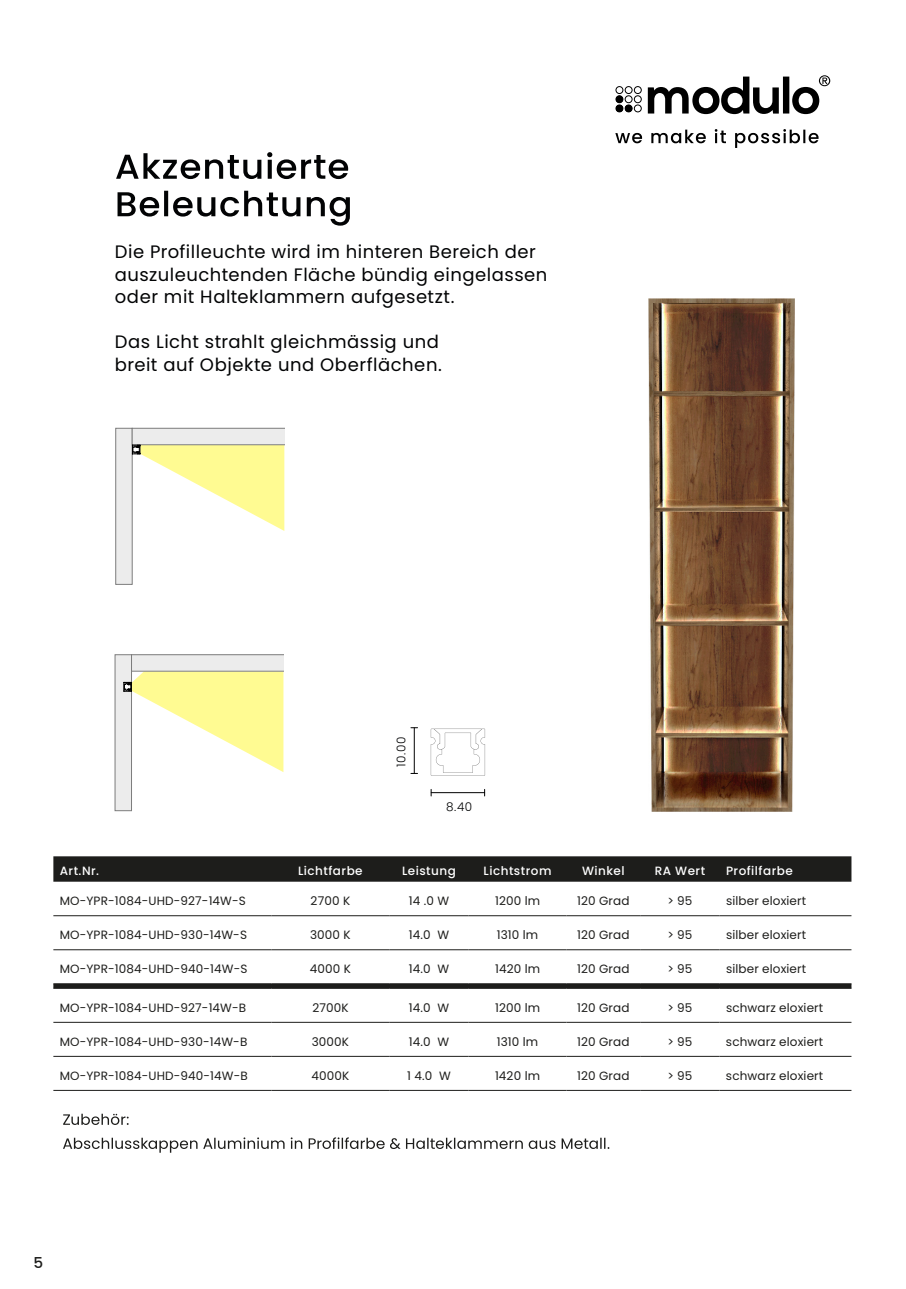
<style>
.page{position:relative;width:906px;height:1289px;background:#fff}
.page>*{position:absolute;margin:0;border:0;box-sizing:border-box;transform-origin:0 0}
.t1{font:18px/22.5px "Poppins";letter-spacing:.03em;color:#020304}
.t2{font:500 15px "Poppins";color:#1d1d1b}
.t3{font:12px "Poppins";letter-spacing:.01em;color:#1d1d1b}
.t4{font:500 12px "Poppins";letter-spacing:.04em;color:#fff}
.t5{font:300 12px "Poppins";color:#020304}
</style>
<div class="page">
<div style="left:615px;top:86px;width:8px;height:8px;border:1px solid #000;border-radius:50%"></div>
<div style="left:624px;top:86px;width:8px;height:8px;border:1px solid #000;border-radius:50%"></div>
<div style="left:634px;top:86px;width:8px;height:8px;border:1px solid #000;border-radius:50%"></div>
<div style="left:615px;top:95px;width:8px;height:8px;border:1px solid #000;border-radius:50%"></div>
<div style="left:616px;top:96px;width:7px;height:7px;background:#000;border-radius:50%"></div>
<div style="left:624px;top:95px;width:8px;height:8px;border:1px solid #000;border-radius:50%"></div>
<div style="left:634px;top:95px;width:8px;height:8px;border:1px solid #000;border-radius:50%"></div>
<div style="left:615px;top:104px;width:8px;height:8px;border:1px solid #000;border-radius:50%"></div>
<div style="left:616px;top:105px;width:7px;height:7px;background:#000;border-radius:50%"></div>
<div style="left:624px;top:104px;width:8px;height:8px;border:1px solid #000;border-radius:50%"></div>
<div style="left:625px;top:105px;width:7px;height:7px;background:#000;border-radius:50%"></div>
<div style="left:634px;top:104px;width:8px;height:8px;border:1px solid #000;border-radius:50%"></div>
<svg style="left:648px;top:75px;width:182px;height:39px"></svg>
<svg style="left:615px;top:129px;width:203px;height:19px"></svg>
<img style="left:430px;top:728px;width:56px;height:48px">
<hr style="left:414px;top:727px;width:1px;height:46px;background:#000">
<hr style="left:431px;top:792px;width:53px;height:1px;background:#000">
<svg style="left:117px;top:191px;width:233px;height:35px"></svg>
<svg style="left:116px;top:152px;width:232px;height:27px"></svg>
<svg style="left:115px;top:654px;width:168px;height:157px"></svg>
<div style="left:116px;top:428px;width:16px;height:156px;background:#ececec"></div>
<svg style="left:132px;top:428px;width:152px;height:103px"></svg>
<div style="left:53px;top:856px;width:798px;height:25px;background:#1d1d1b"></div>
<hr style="left:53px;top:984px;width:798px;height:3px;background:#1d1d1b">
<hr style="left:53px;top:915px;width:218px;height:1px;background:#1d1d1b">
<hr style="left:271px;top:915px;width:118px;height:1px;background:#1d1d1b">
<hr style="left:389px;top:915px;width:79px;height:1px;background:#1d1d1b">
<hr style="left:468px;top:915px;width:98px;height:1px;background:#1d1d1b">
<hr style="left:566px;top:915px;width:74px;height:1px;background:#1d1d1b">
<hr style="left:640px;top:915px;width:79px;height:1px;background:#1d1d1b">
<hr style="left:719px;top:915px;width:132px;height:1px;background:#1d1d1b">
<hr style="left:53px;top:949px;width:218px;height:1px;background:#1d1d1b">
<hr style="left:271px;top:949px;width:118px;height:1px;background:#1d1d1b">
<hr style="left:389px;top:949px;width:79px;height:1px;background:#1d1d1b">
<hr style="left:468px;top:949px;width:98px;height:1px;background:#1d1d1b">
<hr style="left:566px;top:949px;width:74px;height:1px;background:#1d1d1b">
<hr style="left:640px;top:949px;width:79px;height:1px;background:#1d1d1b">
<hr style="left:719px;top:949px;width:132px;height:1px;background:#1d1d1b">
<hr style="left:53px;top:983px;width:218px;height:1px;background:#1d1d1b">
<hr style="left:271px;top:983px;width:118px;height:1px;background:#1d1d1b">
<hr style="left:389px;top:983px;width:79px;height:1px;background:#1d1d1b">
<hr style="left:468px;top:983px;width:98px;height:1px;background:#1d1d1b">
<hr style="left:566px;top:983px;width:74px;height:1px;background:#1d1d1b">
<hr style="left:640px;top:983px;width:79px;height:1px;background:#1d1d1b">
<hr style="left:719px;top:983px;width:132px;height:1px;background:#1d1d1b">
<hr style="left:53px;top:987px;width:218px;height:1px;background:#1d1d1b">
<hr style="left:271px;top:987px;width:118px;height:1px;background:#1d1d1b">
<hr style="left:389px;top:987px;width:79px;height:1px;background:#1d1d1b">
<hr style="left:468px;top:987px;width:98px;height:1px;background:#1d1d1b">
<hr style="left:566px;top:987px;width:74px;height:1px;background:#1d1d1b">
<hr style="left:640px;top:987px;width:79px;height:1px;background:#1d1d1b">
<hr style="left:719px;top:987px;width:132px;height:1px;background:#1d1d1b">
<hr style="left:53px;top:1021px;width:218px;height:1px;background:#1d1d1b">
<hr style="left:271px;top:1021px;width:118px;height:1px;background:#1d1d1b">
<hr style="left:389px;top:1021px;width:79px;height:1px;background:#1d1d1b">
<hr style="left:468px;top:1021px;width:98px;height:1px;background:#1d1d1b">
<hr style="left:566px;top:1021px;width:74px;height:1px;background:#1d1d1b">
<hr style="left:640px;top:1021px;width:79px;height:1px;background:#1d1d1b">
<hr style="left:719px;top:1021px;width:132px;height:1px;background:#1d1d1b">
<hr style="left:53px;top:1055px;width:218px;height:1px;background:#1d1d1b">
<hr style="left:271px;top:1055px;width:118px;height:1px;background:#1d1d1b">
<hr style="left:389px;top:1055px;width:79px;height:1px;background:#1d1d1b">
<hr style="left:468px;top:1055px;width:98px;height:1px;background:#1d1d1b">
<hr style="left:566px;top:1055px;width:74px;height:1px;background:#1d1d1b">
<hr style="left:640px;top:1055px;width:79px;height:1px;background:#1d1d1b">
<hr style="left:719px;top:1055px;width:132px;height:1px;background:#1d1d1b">
<hr style="left:53px;top:1089px;width:218px;height:1px;background:#1d1d1b">
<hr style="left:271px;top:1089px;width:118px;height:1px;background:#1d1d1b">
<hr style="left:389px;top:1089px;width:79px;height:1px;background:#1d1d1b">
<hr style="left:468px;top:1089px;width:98px;height:1px;background:#1d1d1b">
<hr style="left:566px;top:1089px;width:74px;height:1px;background:#1d1d1b">
<hr style="left:640px;top:1089px;width:79px;height:1px;background:#1d1d1b">
<hr style="left:719px;top:1089px;width:132px;height:1px;background:#1d1d1b">
<img style="left:648px;top:298px;width:147px;height:513px">
<svg style="left:63px;top:1137px;width:546px;height:15px"></svg>
<svg style="left:63px;top:1113px;width:66px;height:11px"></svg>
<h1 class="t1" style="left:115px;top:241px;width:434px">Die Profilleuchte wird im hinteren Bereich der auszuleuchtenden Fläche bündig eingelassen oder mit Halteklammern aufgesetzt.</h1>
<h1 class="t1" style="left:115px;top:331px;width:329px">Das Licht strahlt gleichmässig und breit auf Objekte und Oberflächen.</h1>
<p class="t5" style="left:394px;top:766px;width:32px;rotate:-90deg">10.00</p>
<p class="t5" style="left:446px;top:799px;width:28px">8.40</p>
<p class="t4" style="left:60px;top:864px;width:41px">Art.Nr.</p>
<p class="t4" style="left:298px;top:864px;width:66px">Lichtfarbe</p>
<p class="t4" style="left:402px;top:864px;width:55px">Leistung</p>
<p class="t4" style="left:483px;top:864px;width:69px">Lichtstrom</p>
<p class="t4" style="left:582px;top:864px;width:44px">Winkel</p>
<p class="t4" style="left:654px;top:864px;width:52px">RA Wert</p>
<p class="t4" style="left:726px;top:864px;width:68px">Profilfarbe</p>
<p class="t3" style="left:60px;top:893px;width:188px">MO-YPR-1084-UHD-927-14W-S</p>
<p class="t3" style="left:311px;top:893px;width:41px">2700 K</p>
<p class="t3" style="left:409px;top:893px;width:42px">14 .0 W</p>
<p class="t3" style="left:495px;top:893px;width:47px">1200 lm</p>
<p class="t3" style="left:577px;top:893px;width:54px">120 Grad</p>
<p class="t3" style="left:667px;top:893px;width:27px">&gt; 95</p>
<p class="t3" style="left:726px;top:893px;width:82px">silber eloxiert</p>
<p class="t3" style="left:60px;top:927px;width:189px">MO-YPR-1084-UHD-930-14W-S</p>
<p class="t3" style="left:310px;top:927px;width:42px">3000 K</p>
<p class="t3" style="left:409px;top:927px;width:42px">14.0 W</p>
<p class="t3" style="left:497px;top:927px;width:43px">1310 lm</p>
<p class="t3" style="left:577px;top:927px;width:54px">120 Grad</p>
<p class="t3" style="left:667px;top:927px;width:27px">&gt; 95</p>
<p class="t3" style="left:726px;top:927px;width:82px">silber eloxiert</p>
<p class="t3" style="left:60px;top:961px;width:189px">MO-YPR-1084-UHD-940-14W-S</p>
<p class="t3" style="left:310px;top:961px;width:43px">4000 K</p>
<p class="t3" style="left:409px;top:961px;width:42px">14.0 W</p>
<p class="t3" style="left:495px;top:961px;width:47px">1420 lm</p>
<p class="t3" style="left:577px;top:961px;width:54px">120 Grad</p>
<p class="t3" style="left:667px;top:961px;width:27px">&gt; 95</p>
<p class="t3" style="left:726px;top:961px;width:82px">silber eloxiert</p>
<p class="t3" style="left:60px;top:1000px;width:188px">MO-YPR-1084-UHD-927-14W-B</p>
<p class="t3" style="left:312px;top:1000px;width:38px">2700K</p>
<p class="t3" style="left:409px;top:1000px;width:42px">14.0 W</p>
<p class="t3" style="left:495px;top:1000px;width:47px">1200 lm</p>
<p class="t3" style="left:577px;top:1000px;width:54px">120 Grad</p>
<p class="t3" style="left:667px;top:1000px;width:27px">&gt; 95</p>
<p class="t3" style="left:726px;top:1000px;width:99px">schwarz eloxiert</p>
<p class="t3" style="left:60px;top:1034px;width:189px">MO-YPR-1084-UHD-930-14W-B</p>
<p class="t3" style="left:312px;top:1034px;width:39px">3000K</p>
<p class="t3" style="left:409px;top:1034px;width:42px">14.0 W</p>
<p class="t3" style="left:497px;top:1034px;width:43px">1310 lm</p>
<p class="t3" style="left:577px;top:1034px;width:54px">120 Grad</p>
<p class="t3" style="left:667px;top:1034px;width:27px">&gt; 95</p>
<p class="t3" style="left:726px;top:1034px;width:99px">schwarz eloxiert</p>
<p class="t3" style="left:60px;top:1068px;width:190px">MO-YPR-1084-UHD-940-14W-B</p>
<p class="t3" style="left:311px;top:1068px;width:39px">4000K</p>
<p class="t3" style="left:407px;top:1068px;width:45px">1 4.0 W</p>
<p class="t3" style="left:495px;top:1068px;width:47px">1420 lm</p>
<p class="t3" style="left:577px;top:1068px;width:54px">120 Grad</p>
<p class="t3" style="left:667px;top:1068px;width:27px">&gt; 95</p>
<p class="t3" style="left:726px;top:1068px;width:99px">schwarz eloxiert</p>
<p class="t2" style="left:33px;top:1254px;width:11px">5</p>
</div>
